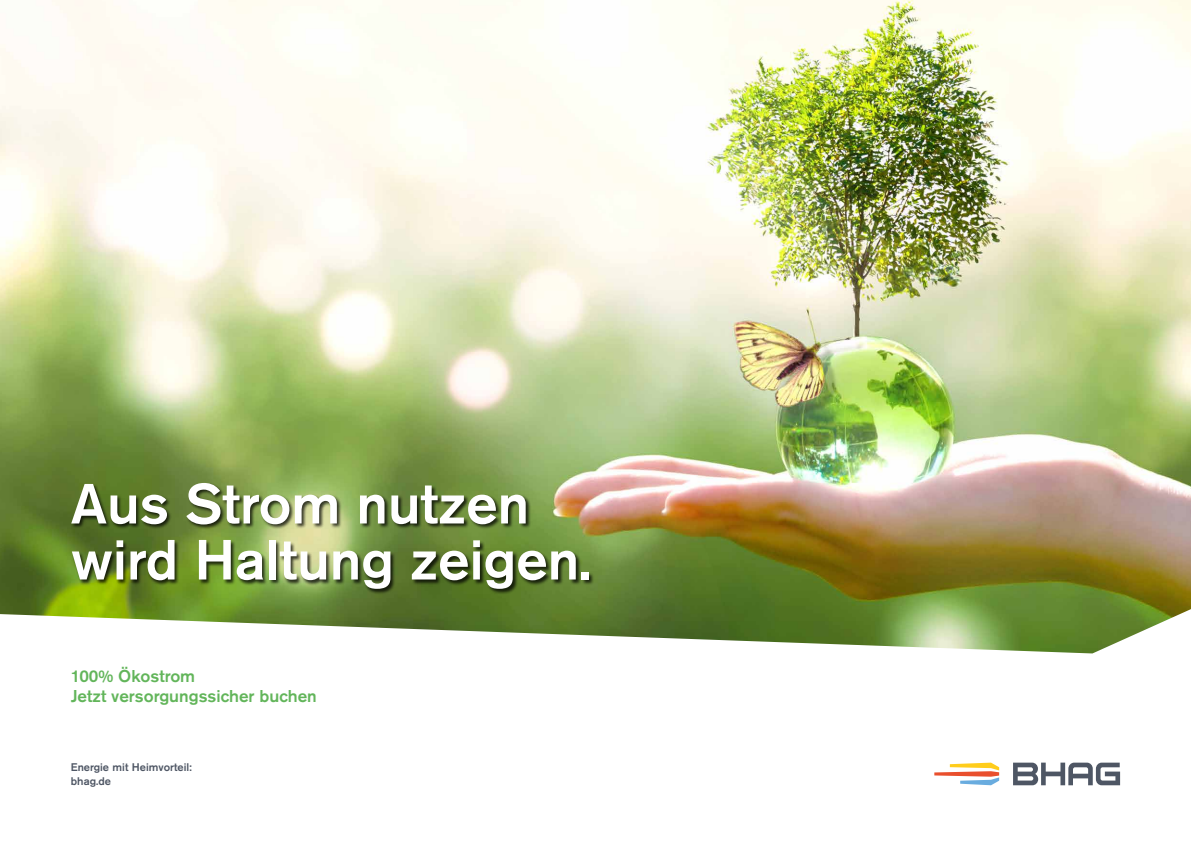
<style>
.page{position:relative;width:1191px;height:842px;background:#fff}
.page>*{position:absolute;margin:0;border:0;box-sizing:border-box;transform-origin:0 0}
.t1{font:500 56px/56px "Akzidenz Grotesk Pro";color:#fff}
.t2{font:500 17px/20px "Akzidenz Grotesk Pro";color:#62b55a}
.t3{font:500 11px/14px "Akzidenz Grotesk Pro";color:#4e5664}
</style>
<div class="page">
<svg style="left:1013px;top:763px;width:107px;height:22px"></svg>
<svg style="left:934px;top:763px;width:65px;height:22px"></svg>
<img style="left:0;top:0;width:1191px;height:653px">
<div style="left:71px;top:483px;width:523px;height:112px;background:#000;opacity:.75"></div>
<h1 class="t1" style="left:71px;top:475px;width:521px">Aus Strom nutzen wird Haltung zeigen.</h1>
<p class="t2" style="left:71px;top:666px;width:247px">100% Ökostrom<br>Jetzt versorgungssicher buchen</p>
<p class="t3" style="left:71px;top:760px;width:123px">Energie mit Heimvorteil: bhag.de</p>
</div>
